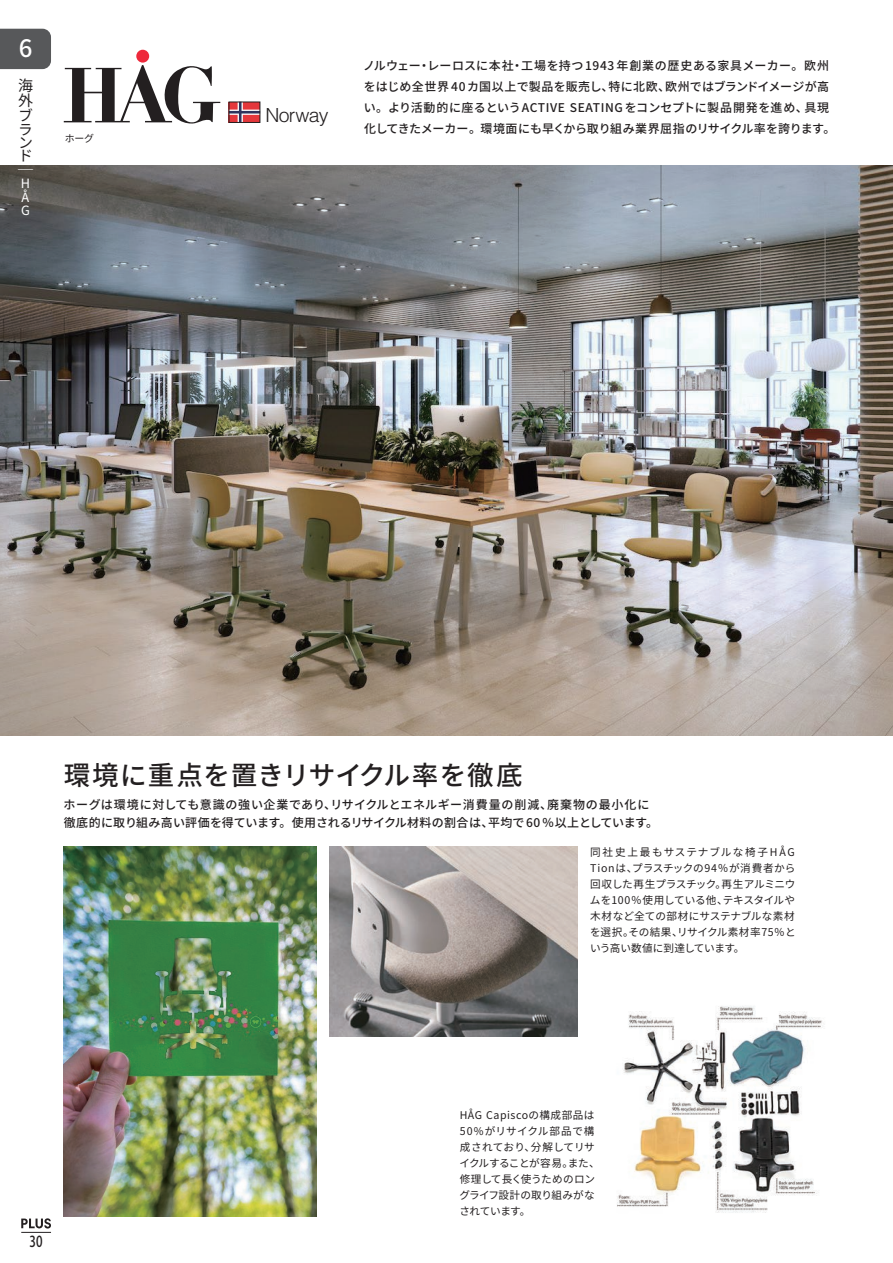
<style>
.page{position:relative;width:893px;height:1263px;background:#fff}
.page>*{position:absolute;margin:0;border:0;box-sizing:border-box;transform-origin:0 0}
.t1{font:500 26.55px "Source Han Sans";letter-spacing:.03em;color:#231f20}
.t2{font:500 24px "Source Han Sans";color:#fff}
.t3{font:300 19.5px "Helvetica LT Std";letter-spacing:-.04em;color:#231f20}
.t4{font:15px/14px "Source Han Sans";color:#231f20}
.t5{font:500 15px "Koz Go Pro";color:#231f20;scale:.77 1}
.t6{font:15px "Source Han Sans";color:#fff}
.t7{font:12.75px/14.1px "Source Han Sans";color:#fff}
.t8{font:500 12px/21px "Source Han Sans";letter-spacing:.025em;color:#231f20}
.t9{font:10.65px/15.9px "Source Han Sans";letter-spacing:.015em;color:#231f20;text-align:justify}
.t10{font:9.9px "Source Han Sans";color:#231f20}
</style>
<div class="page">
<img style="left:64px;top:847px;width:252px;height:369px">
<img style="left:329px;top:847px;width:249px;height:190px">
<img style="left:617px;top:1006px;width:205px;height:207px">
<img style="left:0;top:166px;width:893px;height:570px">
<div style="left:136px;top:50px;width:13px;height:13px;background:#ee293b;border-radius:50%"></div>
<svg style="left:64px;top:65px;width:156px;height:59px"></svg>
<svg style="left:231px;top:104px;width:27px;height:17px"></svg>
<div style="left:229px;top:102px;width:31px;height:21px;border:1px solid #231f20"></div>
<div style="left:0;top:29px;width:51px;height:40px;background:#57585a"></div>
<hr style="left:21px;top:1232px;width:30px;height:1px;background:#231f20">
<svg style="left:21px;top:1218px;width:30px;height:10px"></svg>
<h2 class="t2" style="left:19px;top:35px;width:15px">6</h2>
<p class="t4" style="left:18px;top:79px;width:16px">海外ブランド</p>
<p class="t6" style="left:18px;top:161px;width:16px">─</p>
<p class="t7" style="left:21px;top:177px;width:10px">H<br>Å</p>
<p class="t7" style="left:21px;top:203px;width:10px">G</p>
<p class="t10" style="left:65px;top:133px;width:31px">ホーグ</p>
<h3 class="t3" style="left:265px;top:103px;width:64px">Norway</h3>
<p class="t8" style="left:363px;top:55px;width:474px">ノルウェー・レーロスに本社・⼯場を持つ1943 年創業の歴史ある家具メーカー。欧州をはじめ全世界 40カ国以上で製品を販売し、特に北欧、欧州ではブランドイメージが⾼い。より活動的に座るというACTIVE SEATINGをコンセプトに製品開発を進め、具現化してきたメーカー。環境⾯ にも早くから取り組み業界屈指のリサイクル率を誇ります。</p>
<h1 class="t1" style="left:64px;top:760px;width:461px">環境に重点を置きリサイクル率を徹底</h1>
<p class="t8" style="left:64px;top:796px;width:596px;line-height:17.9px">ホーグは環境に対しても意識の強い企業であり、リサイクルとエネルギー消費量の削減、廃棄物の最小化に徹底的に取り組み高い評価を得ています。使用されるリサイクル材料の割合は、平均で 60 ％以上としています。</p>
<p class="t9" style="left:590px;top:844px;width:207px">同社史上最もサステナブルな椅⼦HÅG Tionは、プラスチックの94％が消費者から回収した再⽣プラスチック。再⽣アルミニウムを100％使⽤している他、テキスタイルや⽊材など全ての部材にサステナブルな素材を選択。その結果、リサイクル素材率75％という⾼ い数値に到達しています。</p>
<p class="t5" style="left:30px;top:1232px;width:18px">30</p>
<p class="t9" style="left:459px;top:1107px;width:142px;text-align:left">HÅG Capiscoの構成部品は<br>50%がリサイクル部品で構成されており、分解してリサイクルすることが容易。また、修理して⻑く使うためのロングライフ設計の取り組みがなされています。</p>
</div>
